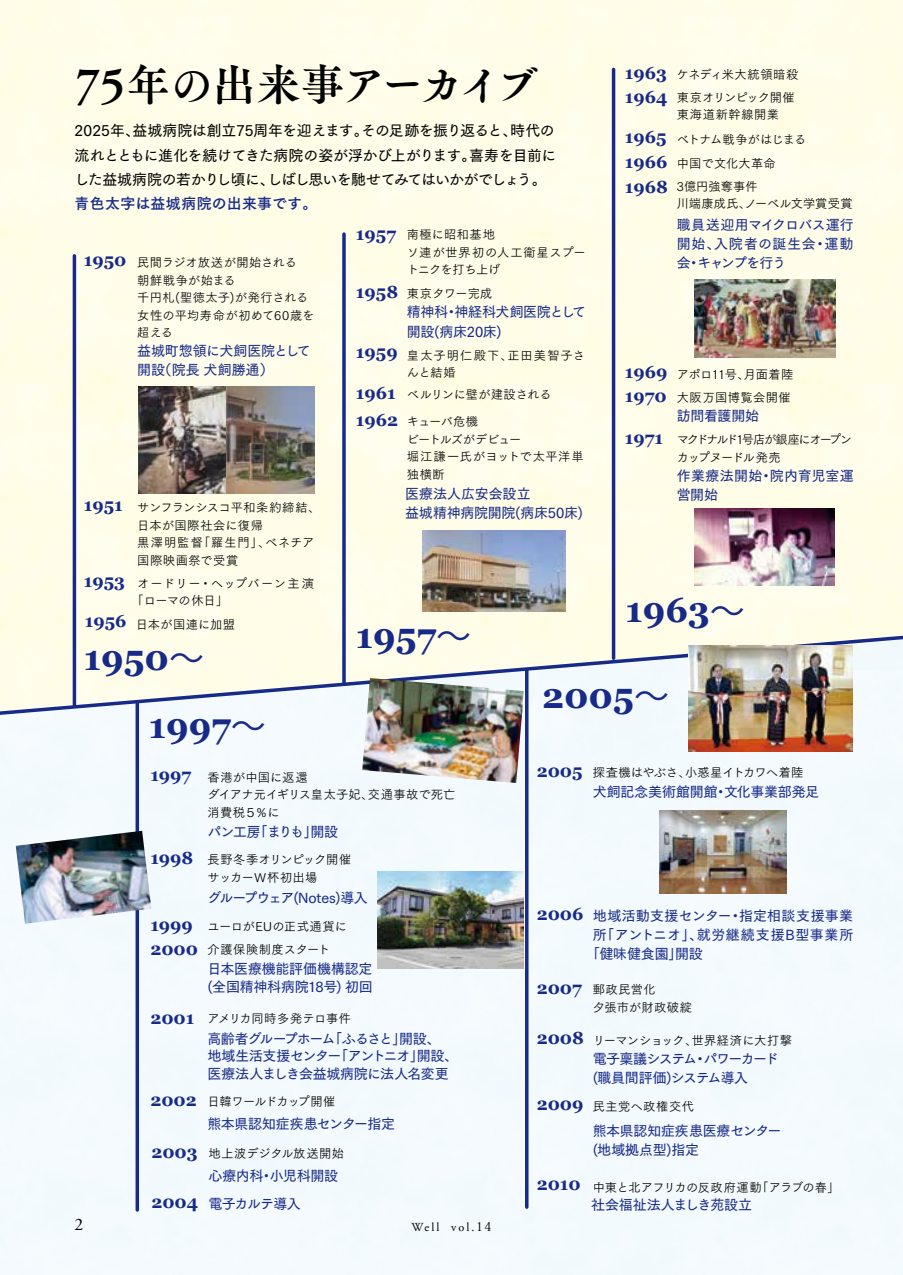
<style>
.page{position:relative;width:903px;height:1275px;background:#fff}
.page>*{position:absolute;margin:0;border:0;box-sizing:border-box;transform-origin:0 0}
.t1{font:43.75px "Tsuku A Old Min Pr 6 B";letter-spacing:-.025em;color:#000}
.t2{font:700 35px/67.9px "Georgia";color:#172a88}
.t3{font:700 17.5px/24.2px "Georgia";color:#172a88}
.t4{font:17.5px "Adobe Garamond";color:#000}
.t5{font:14.88px/24.5px "Tsuku Go Pro D";letter-spacing:-.055em;color:#000;text-align:justify}
.t6{font:14.88px "Tsuku Go Pro B";letter-spacing:.02em;color:#172a88}
.t7{font:14px/19.2px "Tsuku Go Pro D";letter-spacing:-.02em;color:#172a88}
.t8{font:14px/17.5px "Tsuku Go Pro D";letter-spacing:-.05em;color:#172a88}
.t9{font:14px/19.2px "Tsuku Go Pro D";letter-spacing:-.085em;color:#172a88}
.t10{font:14px/19.2px "Tsuku Go Pro D";letter-spacing:.01em;color:#172a88}
.t11{font:14px "Tsuku Go Pro D";letter-spacing:.045em;color:#172a88}
.t12{font:14px "Tsuku Go Pro D";letter-spacing:-.04em;color:#172a88}
.t13{font:14px "Tsuku Go Pro D";letter-spacing:-.045em;color:#172a88}
.t14{font:12.25px/17.5px "Tsuku Go Pro R";letter-spacing:.01em;color:#000}
.t15{font:12.25px/22.9px "Tsuku Go Pro R";letter-spacing:-.035em;color:#000}
.t16{font:12.25px/17.5px "Tsuku Go Pro R";letter-spacing:.045em;color:#000}
.t17{font:12.25px/17.5px "Tsuku Go Pro R";letter-spacing:-.115em;color:#000}
.t18{font:12.25px "Tsuku Go Pro R";letter-spacing:.035em;color:#000}
.t19{font:12.25px/17.5px "Tsuku Go Pro R";letter-spacing:.03em;color:#000}
.t20{font:12.25px/17.5px "Tsuku Go Pro R";letter-spacing:.08em;color:#000}
.t21{font:12.25px "Tsuku Go Pro R";letter-spacing:-.015em;color:#000}
.t22{font:12.25px "Tsuku Go Pro R";letter-spacing:-.02em;color:#000}
.t23{font:12.25px "Tsuku Go Pro R";letter-spacing:-.065em;color:#000}
.t24{font:12.25px "Tsuku Go Pro R";letter-spacing:.055em;color:#000}
.t25{font:12.25px "Adobe Garamond";letter-spacing:.16em;color:#000}
.s1{font-family:"Georgia";font-weight:700;font-size:17.5px;color:#172a88}
.s2{font-family:"Koz Go Pr 6 N";font-weight:400}
.s3{font-family:"Georgia";font-weight:700;font-size:17.5px}
.s4{font-family:"Koz Min Pro"}
</style>
<div class="page">
<div style="left:0;top:0;width:903px;height:557px;background:#fffde9"></div>
<div style="left:0;top:718px;width:903px;height:557px;background:#f4fafe"></div>
<svg style="left:0;top:557px;width:903px;height:161px"></svg>
<hr style="left:73px;top:256px;width:3px;height:450px;background:#172a88">
<svg style="left:342px;top:234px;width:4px;height:450px;background:#334393"></svg>
<hr style="left:612px;top:69px;width:3px;height:589px;background:#172a88">
<img style="left:422px;top:530px;width:144px;height:81px">
<img style="left:694px;top:279px;width:141px;height:78px">
<hr style="left:136px;top:702px;width:3px;height:508px;background:#172a88">
<hr style="left:525px;top:670px;width:3px;height:537px;background:#172a88">
<img style="left:362px;top:678px;width:162px;height:105px">
<img style="left:659px;top:810px;width:128px;height:83px">
<img style="left:688px;top:645px;width:164px;height:107px">
<img style="left:377px;top:872px;width:147px;height:96px">
<img style="left:138px;top:386px;width:176px;height:108px">
<img style="left:16px;top:831px;width:135px;height:93px">
<img style="left:694px;top:508px;width:141px;height:77px">
<h1 class="t1" style="left:76px;top:45px;width:464px">75年の出来事アーカイブ</h1>
<p class="t5" style="left:74px;top:117px;width:483px">2025年、益城病院は創立75周年を迎えます。その足跡を振り返ると、時代の流れとともに進化を続けてきた病院の姿が浮かび上がります。喜寿を目前にした益城病院の若かりし頃に、しばし思いを馳せてみてはいかがでしょう。</p>
<p class="t6" style="left:74px;top:190px;width:244px">青色太字は益城病院の出来事です。</p>
<p class="t14" style="left:137px;top:253px;width:179px;text-indent:-53px"><span class="s1">1950</span> 民間ラジオ放送が開始される<br>朝鮮戦争が始まる<br>千円札(聖徳太子)が発行される女性の平均寿命が初めて60歳を超える</p>
<p class="t7" style="left:137px;top:339px;width:175px">益城町惣領に犬飼医院として開設（院長 犬飼勝通）</p>
<h3 class="t3" style="left:84px;top:492px;width:40px">1951</h3>
<p class="t16" style="left:137px;top:497px;width:185px">サンフランシスコ平和条約締結、日本が国際社会に復帰<br>黒澤明監督「羅生門」、ベネチア国際映画祭で受賞</p>
<h3 class="t3" style="left:356px;top:221px;width:42px">1957</h3>
<h3 class="t3" style="left:356px;top:279px;width:44px">1958</h3>
<p class="t14" style="left:407px;top:224px;width:180px">南極に昭和基地<br>ソ連が世界初の人工衛星スプートニクを打ち上げ</p>
<p class="t14" style="left:407px;top:283px;width:87px">東京タワー完成</p>
<p class="t7" style="left:407px;top:301px;width:181px">精神科・神経科犬飼医院として開設(病床20床)</p>
<h3 class="t3" style="left:356px;top:339px;width:43px">1959</h3>
<p class="t14" style="left:356px;top:384px;width:197px"><span class="s1">1961</span> ベルリンに壁が建設される</p>
<p class="t20" style="left:407px;top:345px;width:180px">皇太子明仁殿下、正田美智子さんと結婚</p>
<h3 class="t3" style="left:356px;top:407px;width:44px">1962</h3>
<p class="t14" style="left:407px;top:411px;width:178px">キューバ危機<br>ビートルズがデビュー<br>堀江謙一氏がヨットで太平洋単独横断</p>
<p class="t7" style="left:405px;top:483px;width:179px">医療法人広安会設立<br>益城精神病院開院(病床50床)</p>
<p class="t15" style="left:625px;top:62px;width:175px"><span class="s1">1963</span> ケネディ米大統領暗殺<br><span class="s1">1964</span> 東京オリンピック開催</p>
<p class="t16" style="left:677px;top:105px;width:104px">東海道新幹線開業</p>
<h3 class="t3" style="left:625px;top:149px;width:44px">1966</h3>
<h3 class="t3" style="left:625px;top:124px;width:43px">1965</h3>
<p class="t14" style="left:677px;top:127px;width:131px;line-height:23.8px">ベトナム戦争がはじまる中国で文化大革命</p>
<h3 class="t3" style="left:625px;top:174px;width:45px">1968</h3>
<p class="t14" style="left:677px;top:176px;width:177px">3億円強奪事件<br>川端康成氏、ノーベル文学賞受賞</p>
<p class="t7" style="left:677px;top:213px;width:178px;text-align:justify">職員送迎用マイクロバス運行開始、入院者の誕生会・運動会・キャンプを行う</p>
<h3 class="t3" style="left:625px;top:358px;width:44px">1969<br>1970</h3>
<h3 class="t3" style="left:625px;top:425px;width:40px">1971</h3>
<p class="t15" style="left:677px;top:361px;width:118px">アポロ11号、月面着陸</p>
<p class="t7" style="left:677px;top:404px;width:84px">訪問看護開始</p>
<p class="t18" style="left:677px;top:387px;width:116px">大阪万国博覧会開催</p>
<p class="t17" style="left:677px;top:430px;width:177px">マクドナルド1号店が銀座にオープンカップヌードル発売</p>
<p class="t10" style="left:677px;top:464px;width:178px">作業療法開始・院内育児室運営開始</p>
<h3 class="t3" style="left:84px;top:568px;width:43px">1953</h3>
<h3 class="t3" style="left:85px;top:608px;width:43px">1956</h3>
<p class="t19" style="left:131px;top:573px;width:185px;text-indent:6px">オードリー・ヘップバーン主演「ローマの休日」</p>
<p class="t14" style="left:136px;top:614px;width:101px">日本が国連に加盟</p>
<h2 class="t2" style="left:149px;top:622px;width:118px;text-indent:-65px">1950<span class="s2">～<br></span>1997<span class="s2">～</span></h2>
<h2 class="t2" style="left:356px;top:600px;width:117px">1957<span class="s2">～</span></h2>
<p class="t14" style="left:207px;top:767px;width:249px;text-indent:-57px"><span class="s1">1997</span> 香港が中国に返還<br>ダイアナ元イギリス皇太子妃、交通事故で死亡消費税５％に</p>
<p class="t9" style="left:207px;top:821px;width:132px">パン工房「まりも」開設</p>
<p class="t14" style="left:207px;top:850px;width:145px;text-indent:-57px"><span class="s1">1998</span> 長野冬季オリンピック開催サッカーＷ杯初出場</p>
<p class="t12" style="left:207px;top:886px;width:162px">グループウェア(Notes)導入</p>
<p class="t14" style="left:150px;top:916px;width:198px"><span class="s1">1999</span> ユーロがEUの正式通貨に</p>
<p class="t7" style="left:207px;top:959px;width:167px;line-height:17.5px">日本医療機能評価機構認定(全国精神科病院18号) 初回</p>
<p class="t22" style="left:150px;top:1008px;width:202px"><span class="s1">2001</span> アメリカ同時多発テロ事件</p>
<p class="t8" style="left:207px;top:1028px;width:252px">高齢者グループホーム「ふるさと」開設、<br>地域生活支援センター「アントニオ」開設、医療法人ましき会益城病院に法人名変更</p>
<p class="t23" style="left:150px;top:1091px;width:187px"><span class="s1">2002</span> 日韓ワールドカップ開催</p>
<p class="t18" style="left:150px;top:939px;width:181px"><span class="s1">2000</span> 介護保険制度スタート</p>
<p class="t7" style="left:207px;top:1112px;width:189px">熊本県認知症疾患センター指定</p>
<p class="t7" style="left:208px;top:1164px;width:131px">心療内科・小児科開設</p>
<p class="t14" style="left:151px;top:1144px;width:194px"><span class="s1">2003</span> 地上波デジタル放送開始</p>
<p class="t13" style="left:151px;top:1192px;width:151px"><span class="s3">2004</span> 電子カルテ導入</p>
<h3 class="t4" style="left:74px;top:1215px;width:10px">2</h3>
<p class="t25" style="left:411px;top:1220px;width:82px">Well vol.<span class="s4">14</span></p>
<h2 class="t2" style="left:625px;top:574px;width:121px">1963<span class="s2">～</span></h2>
<h2 class="t2" style="left:542px;top:660px;width:128px">2005<span class="s2">～</span></h2>
<h3 class="t3" style="left:537px;top:758px;width:47px">2005</h3>
<p class="t14" style="left:593px;top:762px;width:212px">探査機はやぶさ、小惑星イトカワへ着陸</p>
<p class="t7" style="left:593px;top:781px;width:228px">犬飼記念美術館開館・文化事業部発足</p>
<h3 class="t3" style="left:537px;top:901px;width:48px">2006</h3>
<p class="t10" style="left:593px;top:904px;width:262px">地域活動支援センター・指定相談支援事業</p>
<p class="t11" style="left:593px;top:923px;width:262px">所「アントニオ」、就労継続支援B型事業所</p>
<p class="t7" style="left:586px;top:943px;width:119px">「健味健食園」開設</p>
<p class="t14" style="left:593px;top:979px;width:101px;text-indent:-56px"><span class="s1">2007</span> 郵政民営化<br>夕張市が財政破綻</p>
<h3 class="t3" style="left:537px;top:1025px;width:49px">2008</h3>
<p class="t21" style="left:593px;top:1030px;width:201px">リーマンショック、世界経済に大打撃</p>
<p class="t9" style="left:593px;top:1047px;width:188px">電子稟議システム・パワーカード(職員間評価)システム導入</p>
<p class="t7" style="left:593px;top:1119px;width:190px">熊本県認知症疾患医療センター(地域拠点型)指定</p>
<p class="t24" style="left:537px;top:1096px;width:159px"><span class="s1">2009</span> 民主党へ政権交代</p>
<p class="t15" style="left:537px;top:1174px;width:305px"><span class="s1">2010</span> 中東と北アフリカの反政府運動「アラブの春」</p>
<p class="t7" style="left:591px;top:1193px;width:162px">社会福祉法人ましき苑設立</p>
</div>
